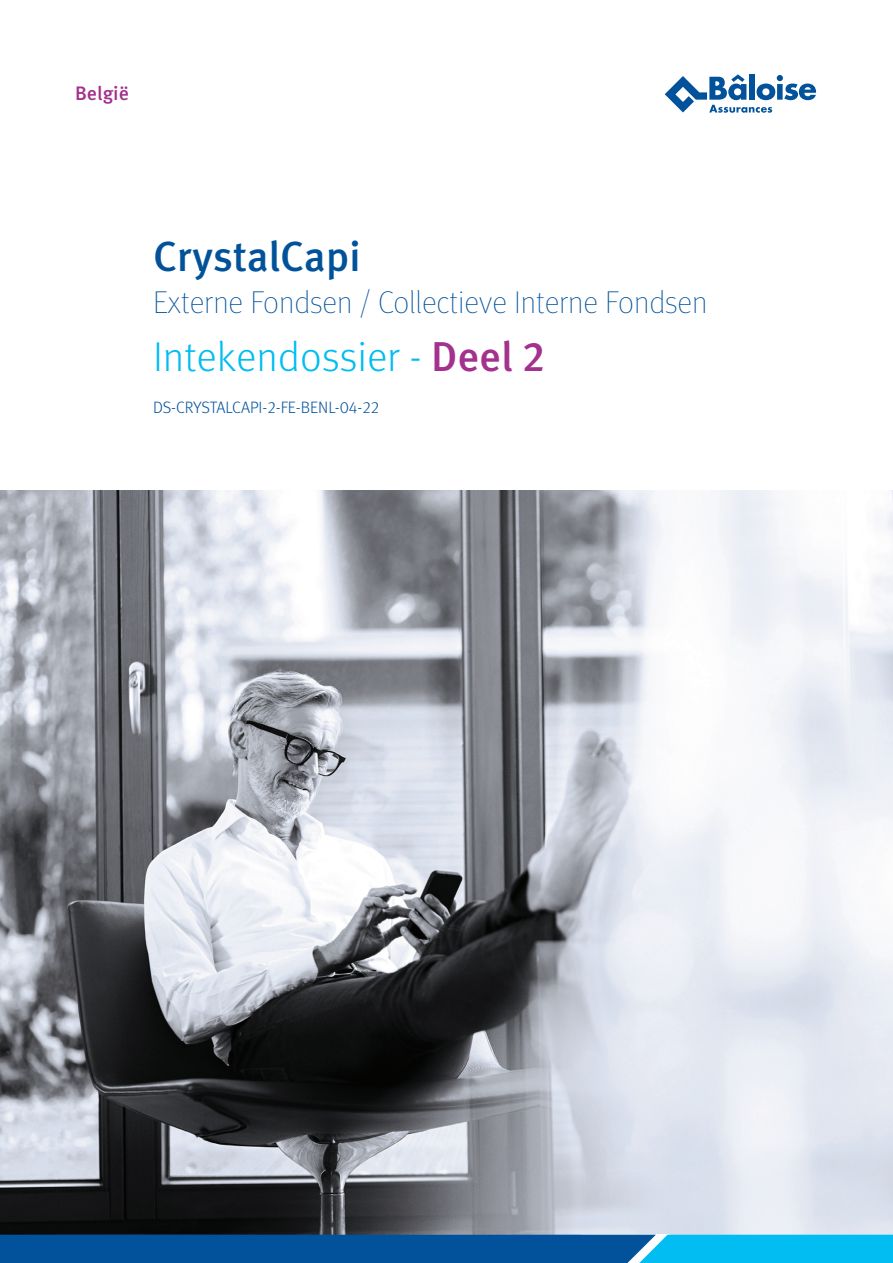
<style>
.page{position:relative;width:893px;height:1263px;background:#fff}
.page>*{position:absolute;margin:0;border:0;box-sizing:border-box;transform-origin:0 0}
.t1{font:500 42px "Meta Pro";letter-spacing:-.005em;color:#01529a}
.t2{font:300 41.7px "Meta Pro";color:#01bdf2}
.t3{font:100 31.5px "Meta Pro";color:#01529a}
.t4{font:500 19.5px "Meta Pro";color:#a3318d}
.t5{font:300 16.5px "Meta Pro";color:#01529a}
.s1{font-weight:500;color:#a3318d}
</style>
<div class="page">
<img style="left:0;top:490px;width:893px;height:745px">
<svg style="left:665px;top:74px;width:151px;height:39px"></svg>
<svg style="left:0;top:1235px;width:893px;height:28px;background:#0470b2"></svg>
<p class="t4" style="left:75px;top:78px;width:55px">België</p>
<h1 class="t1" style="left:153px;top:224px;width:209px">CrystalCapi</h1>
<p class="t3" style="left:153px;top:280px;width:556px">Externe Fondsen / Collectieve Interne Fondsen</p>
<h2 class="t2" style="left:153px;top:327px;width:394px">Intekendossier - <span class="s1">Deel 2</span></h2>
<p class="t5" style="left:153px;top:395px;width:228px">DS-CRYSTALCAPI-2-FE-BENL-04-22</p>
</div>
